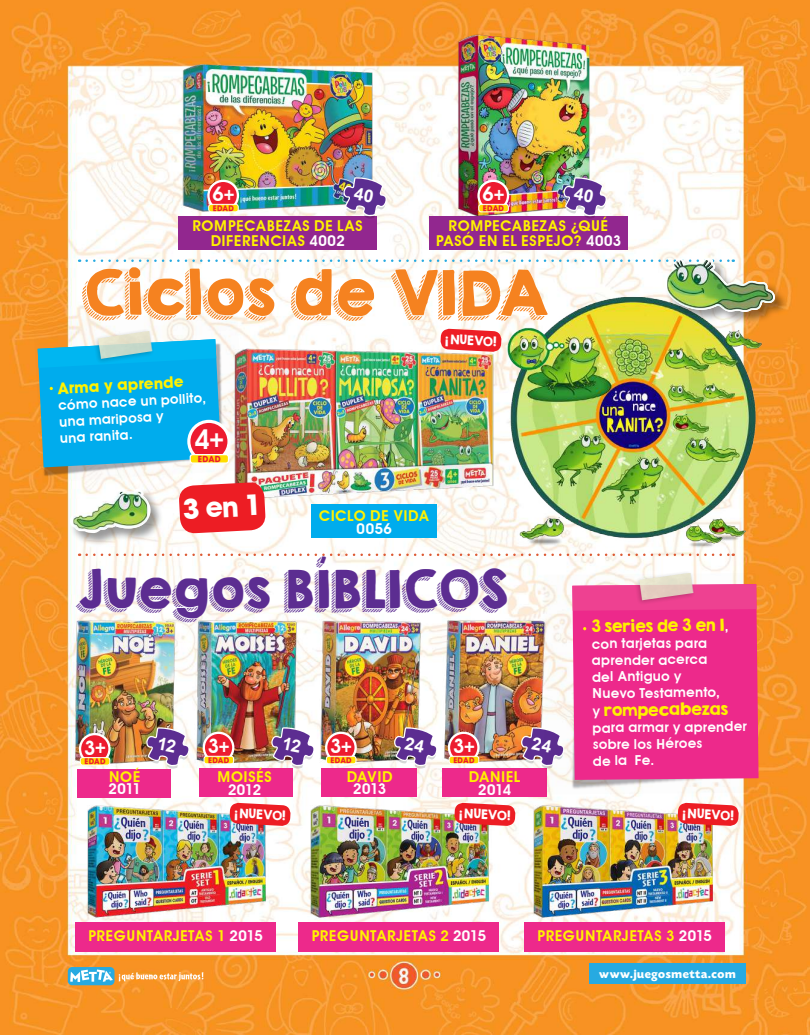
<style>
.page{position:relative;width:810px;height:1035px;background:#fff}
.page>*{position:absolute;margin:0;border:0;box-sizing:border-box;transform-origin:0 0}
.t1{font:56.25px "KGHAPPY";letter-spacing:-.055em;color:#f58220}
.t2{font:47.5px "KGHAPPY";letter-spacing:-.045em;color:#5c2d91}
.t3{font:27.38px "A Avant Garde Demi";color:#fff}
.t4{font:700 26.88px "A Avant Garde";color:#fff}
.t5{font:20.12px "A Avant Garde Demi";color:#fff}
.t6{font:15px/15px "A Avant Garde Demi";letter-spacing:.005em;color:#fff200;text-align:center}
.t7{font:15px "KG Second Chances Solid";letter-spacing:-.01em;color:#fff200}
.t8{font:15px "A Avant Garde Demi";letter-spacing:-.03em;color:#fff}
.t9{font:700 15px "A Avant Garde";color:#fff200}
.t10{font:13.75px/16.8px "A Avant Garde Demi";color:#fff}
.t11{font:700 12.5px "Today SHOP";letter-spacing:.05em;color:#fff}
.t12{font:11.62px "KG Second Chances Solid";color:#fff}
.t13{font:700 8.12px "A Avant Garde";color:#ed1b2f}
.t14{font:700 7.5px "A Avant Garde";letter-spacing:.025em;color:#ed1b2f}
.s1{color:#fff}
</style>
<div class="page">
<img style="left:1px;top:0;width:809px;height:1035px">
<div style="left:589px;top:963px;width:157px;height:21px;background:#27aae1"></div>
<div style="left:68px;top:967px;width:46px;height:18px;background:#27aae1;border-radius:4px"></div>
<svg style="left:70px;top:970px;width:43px;height:12px"></svg>
<svg style="left:119px;top:972px;width:84px;height:10px"></svg>
<svg style="left:87px;top:554px;width:647px;height:2px"></svg>
<img style="left:457px;top:34px;width:133px;height:182px">
<div style="left:429px;top:216px;width:199px;height:33px;background:#92278f"></div>
<img style="left:182px;top:63px;width:192px;height:149px">
<div style="left:178px;top:216px;width:199px;height:33px;background:#92278f"></div>
<div style="left:208px;top:181px;width:30px;height:29px;background:#ed1b2f;border-radius:50%"></div>
<div style="left:207px;top:180px;width:32px;height:31px;border:2px solid #fff;border-radius:50%"></div>
<div style="left:209px;top:204px;width:29px;height:8px;background:#fd0;border-radius:2px"></div>
<div style="left:208px;top:204px;width:31px;height:8px;border:1px solid #fff;border-radius:2px"></div>
<div style="left:479px;top:181px;width:29px;height:29px;background:#ed1b2f;border-radius:50%"></div>
<div style="left:477px;top:180px;width:32px;height:31px;border:2px solid #fff;border-radius:50%"></div>
<div style="left:479px;top:204px;width:29px;height:8px;background:#fd0;border-radius:2px"></div>
<div style="left:478px;top:204px;width:31px;height:8px;border:1px solid #fff;border-radius:2px"></div>
<img style="left:246px;top:467px;width:245px;height:35px">
<div style="left:311px;top:505px;width:126px;height:33px;background:#00aced"></div>
<img style="left:491px;top:325px;width:290px;height:229px">
<div style="left:665px;top:258px;width:123px;height:67px;background:#000;opacity:.4"></div>
<div style="left:70px;top:488px;width:94px;height:58px;background:#000;opacity:.4"></div>
<img style="left:70px;top:489px;width:81px;height:44px">
<img style="left:33px;top:310px;width:213px;height:173px">
<img style="left:38px;top:257px;width:737px;height:210px">
<div style="left:92px;top:328px;width:64px;height:36px;background:#000;opacity:.25"></div>
<img style="left:152px;top:331px;width:1px;height:28px">
<img style="left:98px;top:331px;width:54px;height:28px">
<div style="left:189px;top:421px;width:40px;height:41px;background:#ed1b2f;border-radius:50%"></div>
<div style="left:187px;top:420px;width:44px;height:43px;border:3px solid #fff;border-radius:50%"></div>
<div style="left:190px;top:455px;width:39px;height:8px;background:#fd0;border-radius:2px"></div>
<div style="left:190px;top:454px;width:39px;height:10px;border:1px solid #fff;border-radius:2px"></div>
<img style="left:195px;top:619px;width:103px;height:146px">
<div style="left:199px;top:769px;width:94px;height:28px;background:#ed298b"></div>
<div style="left:204px;top:733px;width:29px;height:29px;background:#ed1b2f;border-radius:50%"></div>
<div style="left:203px;top:732px;width:31px;height:31px;border:2px solid #fff;border-radius:50%"></div>
<div style="left:204px;top:756px;width:30px;height:8px;background:#fd0;border-radius:2px"></div>
<div style="left:204px;top:756px;width:30px;height:8px;border:1px solid #fff;border-radius:2px"></div>
<div style="left:77px;top:769px;width:94px;height:28px;background:#ed298b"></div>
<img style="left:73px;top:619px;width:104px;height:147px">
<div style="left:80px;top:734px;width:30px;height:30px;background:#ed1b2f;border-radius:50%"></div>
<div style="left:79px;top:733px;width:32px;height:32px;border:2px solid #fff;border-radius:50%"></div>
<div style="left:80px;top:758px;width:30px;height:7px;background:#fd0;border-radius:2px"></div>
<div style="left:80px;top:757px;width:30px;height:9px;border:1px solid #fff;border-radius:2px"></div>
<div style="left:442px;top:769px;width:105px;height:28px;background:#ed298b"></div>
<img style="left:443px;top:619px;width:101px;height:145px">
<svg style="left:449px;top:733px;width:29px;height:29px"></svg>
<div style="left:448px;top:732px;width:32px;height:31px;border:2px solid #fff;border-radius:50%"></div>
<div style="left:449px;top:756px;width:30px;height:8px;background:#fd0;border-radius:2px"></div>
<div style="left:449px;top:756px;width:30px;height:8px;border:1px solid #fff;border-radius:2px"></div>
<img style="left:320px;top:619px;width:102px;height:146px">
<div style="left:322px;top:769px;width:95px;height:28px;background:#ed298b"></div>
<div style="left:326px;top:733px;width:30px;height:29px;background:#ed1b2f;border-radius:50%"></div>
<div style="left:325px;top:732px;width:32px;height:31px;border:2px solid #fff;border-radius:50%"></div>
<div style="left:326px;top:756px;width:30px;height:8px;background:#fd0;border-radius:2px"></div>
<div style="left:326px;top:756px;width:30px;height:8px;border:1px solid #fff;border-radius:2px"></div>
<img style="left:83px;top:795px;width:186px;height:126px">
<img style="left:306px;top:795px;width:186px;height:126px">
<img style="left:529px;top:795px;width:186px;height:126px">
<div style="left:75px;top:922px;width:201px;height:29px;background:#ed298b"></div>
<div style="left:299px;top:922px;width:200px;height:29px;background:#ed298b"></div>
<div style="left:524px;top:922px;width:201px;height:29px;background:#ed298b"></div>
<img style="left:544px;top:573px;width:213px;height:221px">
<div style="left:572px;top:584px;width:187px;height:196px;background:#ed298b"></div>
<svg style="left:572px;top:584px;width:185px;height:27px;background:#ee4492"></svg>
<div style="left:634px;top:570px;width:63px;height:36px;background:#000;opacity:.25"></div>
<img style="left:693px;top:573px;width:1px;height:27px">
<img style="left:639px;top:573px;width:54px;height:27px">
<svg style="left:677px;top:742px;width:63px;height:85px"></svg>
<svg style="left:178px;top:482px;width:88px;height:52px;background:#ed3c42"></svg>
<svg style="left:343px;top:177px;width:44px;height:42px"></svg>
<svg style="left:564px;top:177px;width:43px;height:42px"></svg>
<img style="left:229px;top:727px;width:86px;height:100px">
<svg style="left:146px;top:727px;width:44px;height:42px"></svg>
<img style="left:454px;top:727px;width:110px;height:100px">
<svg style="left:394px;top:727px;width:43px;height:42px"></svg>
<h3 class="t5" style="left:212px;top:181px;width:24px">6+</h3>
<p class="t14" style="left:213px;top:203px;width:23px">EDAD</p>
<p class="t6" style="left:193px;top:218px;width:172px">ROMPECABEZAS DE LAS<br>DIFERENCIAS <span class="s1">4002</span></p>
<h3 class="t5" style="left:483px;top:181px;width:24px">6+</h3>
<p class="t14" style="left:483px;top:203px;width:23px">EDAD</p>
<p class="t6" style="left:436px;top:218px;width:187px">ROMPECABEZAS ¿QUÉ<br>PASÓ EN EL ESPEJO? <span class="s1">4003</span></p>
<h1 class="t1" style="left:80px;top:249px;width:471px">Ciclos de VIDA</h1>
<p class="t9" style="left:57px;top:378px;width:128px;rotate:-3deg">Arma y aprende</p>
<p class="t10" style="left:58px;top:397px;width:149px;rotate:-3deg">cómo nace un pollito, una mariposa y<br>una ranita.</p>
<h3 class="t3" style="left:194px;top:422px;width:32px">4+</h3>
<p class="t13" style="left:198px;top:454px;width:25px">EDAD</p>
<p class="t12" style="left:446px;top:332px;width:52px;rotate:3deg">¡ NUEVO!</p>
<h3 class="t4" style="left:182px;top:491px;width:80px;rotate:-3deg">3 en 1</h3>
<p class="t6" style="left:319px;top:508px;width:112px">CICLO DE VIDA</p>
<p class="t8" style="left:356px;top:519px;width:37px">0056</p>
<h2 class="t2" style="left:75px;top:553px;width:435px">Juegos BÍBLICOS</h2>
<h3 class="t5" style="left:84px;top:735px;width:24px">3+</h3>
<p class="t14" style="left:84px;top:756px;width:23px">EDAD</p>
<p class="t6" style="left:109px;top:769px;width:33px">NOÉ</p>
<p class="t8" style="left:109px;top:780px;width:34px">2011</p>
<h3 class="t5" style="left:208px;top:733px;width:24px">3+</h3>
<p class="t14" style="left:208px;top:755px;width:23px">EDAD</p>
<p class="t6" style="left:217px;top:770px;width:56px">MOISÉS</p>
<p class="t8" style="left:228px;top:781px;width:35px">2012</p>
<h3 class="t5" style="left:330px;top:733px;width:24px">3+</h3>
<p class="t14" style="left:331px;top:755px;width:23px">EDAD</p>
<p class="t6" style="left:347px;top:769px;width:47px">DAVID</p>
<p class="t8" style="left:353px;top:780px;width:34px">2013</p>
<h3 class="t5" style="left:453px;top:733px;width:24px">3+</h3>
<p class="t14" style="left:453px;top:755px;width:23px">EDAD</p>
<p class="t6" style="left:469px;top:769px;width:53px">DANIEL</p>
<p class="t8" style="left:478px;top:780px;width:34px">2014</p>
<p class="t7" style="left:592px;top:616px;width:134px">3 series de 3 en 1</p>
<p class="t10" style="left:591px;top:636px;width:130px;rotate:-1deg">con tarjetas para aprender acerca del Antiguo y<br>Nuevo Testamento, y</p>
<p class="t7" style="left:604px;top:700px;width:126px">rompecabezas</p>
<p class="t10" style="left:592px;top:720px;width:156px;line-height:16.2px;rotate:-1deg">para armar y aprender sobre los Héroes<br>de la Fe.</p>
<p class="t12" style="left:235px;top:806px;width:52px;rotate:3deg">¡ NUEVO!</p>
<p class="t12" style="left:460px;top:806px;width:52px;rotate:3deg">¡ NUEVO!</p>
<p class="t12" style="left:683px;top:806px;width:52px;rotate:3deg">¡ NUEVO!</p>
<p class="t6" style="left:88px;top:928px;width:176px">PREGUNTARJETAS 1 <span class="s1">2015</span></p>
<p class="t6" style="left:311px;top:928px;width:176px">PREGUNTARJETAS 2 <span class="s1">2015</span></p>
<p class="t6" style="left:537px;top:928px;width:176px">PREGUNTARJETAS 3 <span class="s1">2015</span></p>
<p class="t11" style="left:599px;top:967px;width:138px">www.juegosmetta.com</p>
</div>
